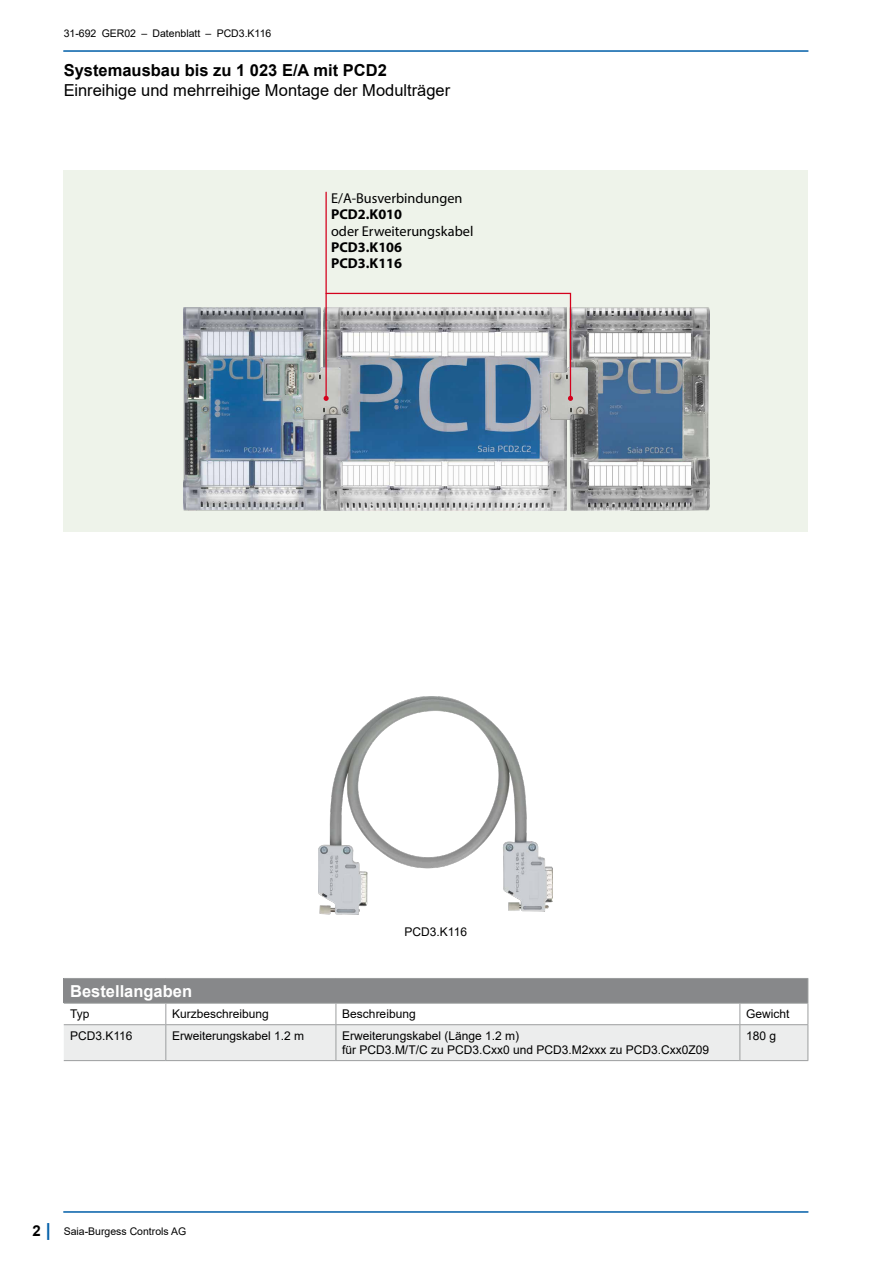
<style>
.page{position:relative;width:893px;height:1263px;background:#fff}
.page>*{position:absolute;margin:0;border:0;box-sizing:border-box;transform-origin:0 0}
.Fliesstext__1mm{font:16.5px "Arial";color:#000}
.Subtitel__11_13{font:700 16.5px "Arial";color:#000}
.Tabellen-Subtitel__1{font:700 16.5px "Arial";color:#fff}
._005_Legende_7_8{font:700 14.25px/16.4px "Myriad Pro";color:#000}
._005_Legende_7_8-2{font:14.25px "Myriad Pro";color:#000}
.Tabellenfliesstext{font:12px/14.4px "Arial";color:#000}
.t1{font:10.5px "Arial";color:#000}
.s1{font-weight:400}
.s2{font-weight:700;font-size:15px}
.s3{font-weight:700;font-size:18px;color:#005ea8}
</style>
<div class="page">
<hr style="left:64px;top:1211px;width:744px;height:2px;background:#005ea8">
<hr style="left:64px;top:50px;width:744px;height:2px;background:#005ea8">
<div style="left:64px;top:170px;width:744px;height:361px;background:#eef3ea"></div>
<img style="left:184px;top:308px;width:137px;height:202px">
<img style="left:323px;top:308px;width:243px;height:202px">
<img style="left:570px;top:308px;width:139px;height:202px">
<img style="left:551px;top:368px;width:37px;height:51px">
<img style="left:304px;top:368px;width:37px;height:51px">
<hr style="left:325px;top:192px;width:2px;height:206px;background:#d4021d">
<svg style="left:324px;top:292px;width:249px;height:109px"></svg>
<img style="left:319px;top:696px;width:234px;height:218px">
<hr style="left:64px;top:978px;width:102px;height:1px;background:#9c9e9f">
<hr style="left:166px;top:978px;width:170px;height:1px;background:#9c9e9f">
<hr style="left:336px;top:978px;width:404px;height:1px;background:#9c9e9f">
<hr style="left:740px;top:978px;width:68px;height:1px;background:#9c9e9f">
<svg style="left:64px;top:979px;width:744px;height:81px"></svg>
<hr style="left:64px;top:1024px;width:102px;height:1px;background:#9c9e9f">
<hr style="left:166px;top:1024px;width:170px;height:1px;background:#9c9e9f">
<hr style="left:165px;top:1025px;width:1px;height:35px;background:#9c9e9f">
<hr style="left:336px;top:1024px;width:404px;height:1px;background:#9c9e9f">
<hr style="left:336px;top:1025px;width:1px;height:35px;background:#9c9e9f">
<hr style="left:740px;top:1024px;width:68px;height:1px;background:#9c9e9f">
<hr style="left:739px;top:1025px;width:1px;height:35px;background:#9c9e9f">
<hr style="left:807px;top:1025px;width:1px;height:35px;background:#9c9e9f">
<hr style="left:64px;top:1060px;width:102px;height:1px;background:#9c9e9f">
<hr style="left:166px;top:1060px;width:170px;height:1px;background:#9c9e9f">
<hr style="left:336px;top:1060px;width:404px;height:1px;background:#9c9e9f">
<hr style="left:740px;top:1060px;width:68px;height:1px;background:#9c9e9f">
<p class="t1" style="left:64px;top:26px;width:209px">31-692 GER02 – Datenblatt – PCD3.K116</p>
<p class="Subtitel__11_13" style="left:64px;top:58px;width:325px">Systemausbau bis zu 1 023 E/A mit PCD2</p>
<p class="Fliesstext__1mm" style="left:64px;top:78px;width:388px">Einreihige und mehrreihige Montage der Modulträger</p>
<p class="_005_Legende_7_8-2" style="left:331px;top:189px;width:133px">E/A-Busverbindungen</p>
<p class="_005_Legende_7_8" style="left:331px;top:206px;width:144px">PCD2.K010<br><span class="s1">oder Erweiterungskabel<br></span>PCD3.K106<br>PCD3.K116</p>
<p class="Tabellenfliesstext" style="left:405px;top:924px;width:64px">PCD3.K116</p>
<p class="Tabellen-Subtitel__1" style="left:70px;top:979px;width:123px">Bestellangaben</p>
<p class="Tabellenfliesstext" style="left:70px;top:1007px;width:21px">Typ</p>
<p class="Tabellenfliesstext" style="left:172px;top:1007px;width:98px">Kurzbeschreibung</p>
<p class="Tabellenfliesstext" style="left:342px;top:1007px;width:75px">Beschreibung</p>
<p class="Tabellenfliesstext" style="left:746px;top:1007px;width:45px">Gewicht</p>
<p class="Tabellenfliesstext" style="left:70px;top:1028px;width:64px">PCD3.K116</p>
<p class="Tabellenfliesstext" style="left:172px;top:1028px;width:134px">Erweiterungskabel 1.2 m</p>
<p class="Tabellenfliesstext" style="left:342px;top:1028px;width:368px">Erweiterungskabel (Länge 1.2 m)<br>für PCD3.M/T/C zu PCD3.Cxx0 und PCD3.M2xxx zu PCD3.Cxx0Z09</p>
<p class="Tabellenfliesstext" style="left:746px;top:1028px;width:32px">180 g</p>
<p class="t1" style="left:33px;top:1224px;width:155px"><span class="s2">2</span> <span class="s3">|</span> Saia-Burgess Controls AG</p>
</div>
